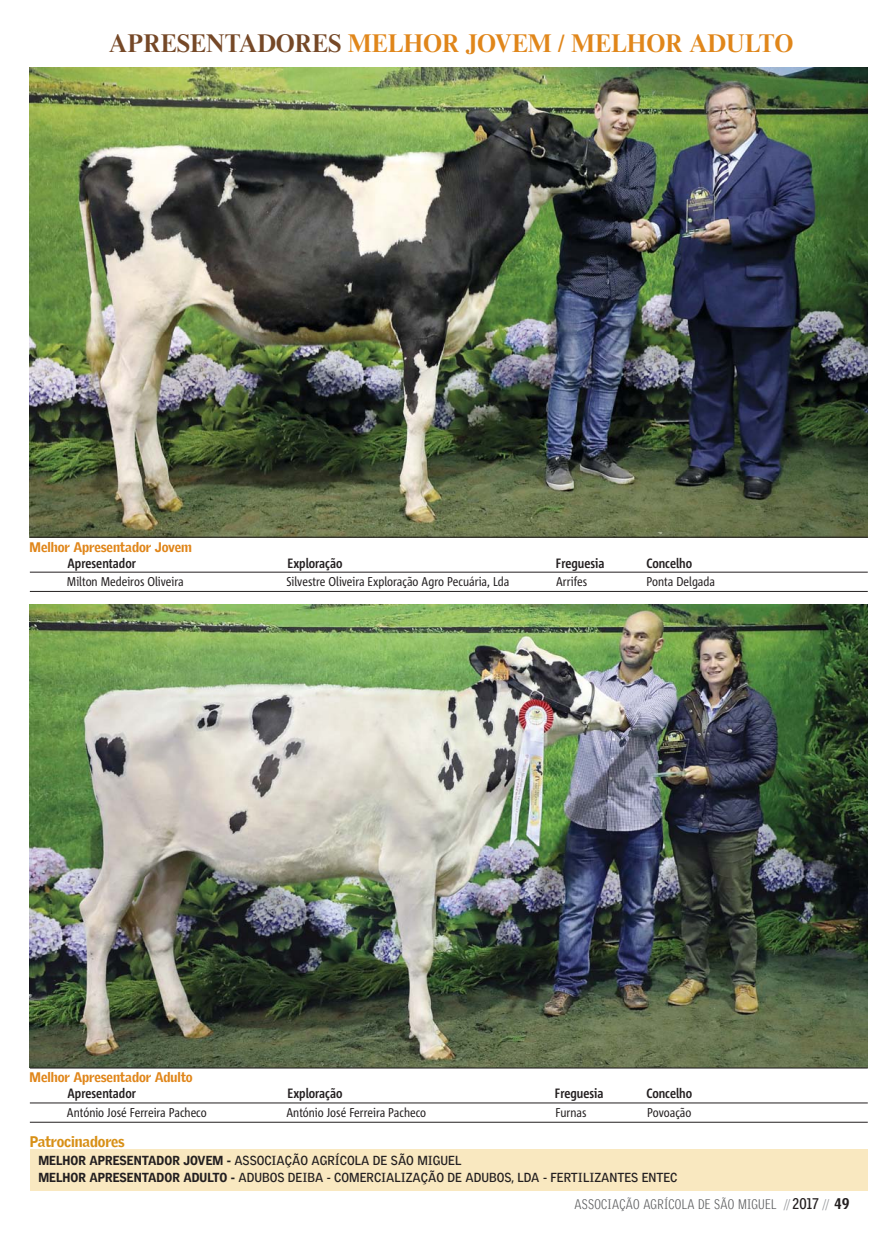
<style>
.page{position:relative;width:894px;height:1233px;background:#fff}
.page>*{position:absolute;margin:0;border:0;box-sizing:border-box;transform-origin:0 0}
.t1{font:700 24px "Times Eighteen LT";letter-spacing:-.005em;color:#e0861a}
.t2{font:900 15px "Griffith Gothic";letter-spacing:-.005em;color:#d89016;scale:.96 1}
.t3{font:700 13.5px "Corpid Cd LF";color:#231f20}
.t4{font:900 13.5px "Griffith Gothic";letter-spacing:-.005em;color:#e0861a;scale:.96 1}
.t5{font:300 13.5px "Griffith Gothic Cond";letter-spacing:.025em;color:#58595b}
.t6{font:12.75px "Corpid Cd LF";color:#231f20}
.t7{font:700 12.75px/16.5px "Griffith Gothic";color:#231f20;scale:.96 1}
.s1{color:#754827}
.s2{font-weight:900}
.s3{color:#939598}
.s4{font-weight:700;font-size:15px;color:#231f20}
.s5{font-weight:900;font-size:15px;color:#231f20}
</style>
<div class="page">
<div style="left:30px;top:1149px;width:838px;height:42px;background:#f9e8c0"></div>
<img style="left:30px;top:68px;width:838px;height:469px">
<img style="left:30px;top:605px;width:838px;height:462px">
<hr style="left:30px;top:1067px;width:838px;height:2px;background:#231f20">
<hr style="left:30px;top:1122px;width:838px;height:1px;background:#231f20">
<hr style="left:30px;top:1103px;width:838px;height:1px;background:#231f20">
<hr style="left:30px;top:537px;width:838px;height:1px;background:#231f20">
<hr style="left:30px;top:591px;width:838px;height:1px;background:#231f20">
<hr style="left:30px;top:572px;width:838px;height:1px;background:#231f20">
<h1 class="t1" style="left:109px;top:32px;width:686px"><span class="s1">APRESENTADORES</span> MELHOR JOVEM / MELHOR ADULTO</h1>
<p class="t4" style="left:30px;top:539px;width:171px">Melhor Apresentador Jovem</p>
<p class="t3" style="left:68px;top:556px;width:70px">Apresentador</p>
<p class="t3" style="left:288px;top:556px;width:56px">Exploração</p>
<p class="t3" style="left:556px;top:556px;width:50px">Freguesia</p>
<p class="t3" style="left:646px;top:556px;width:47px">Concelho</p>
<p class="t6" style="left:67px;top:576px;width:118px">Milton Medeiros Oliveira</p>
<p class="t6" style="left:286px;top:576px;width:224px">Silvestre Oliveira Exploração Agro Pecuária, Lda</p>
<p class="t6" style="left:556px;top:576px;width:33px">Arrifes</p>
<p class="t6" style="left:646px;top:576px;width:70px">Ponta Delgada</p>
<p class="t4" style="left:30px;top:1069px;width:171px">Melhor Apresentador Adulto</p>
<p class="t3" style="left:68px;top:1087px;width:70px">Apresentador</p>
<p class="t3" style="left:288px;top:1087px;width:56px">Exploração</p>
<p class="t3" style="left:555px;top:1087px;width:50px">Freguesia</p>
<p class="t3" style="left:646px;top:1087px;width:47px">Concelho</p>
<p class="t6" style="left:67px;top:1106px;width:141px">António José Ferreira Pacheco</p>
<p class="t6" style="left:286px;top:1106px;width:141px">António José Ferreira Pacheco</p>
<p class="t6" style="left:556px;top:1106px;width:32px">Furnas</p>
<p class="t6" style="left:647px;top:1106px;width:46px">Povoação</p>
<p class="t2" style="left:30px;top:1132px;width:100px">Patrocinadores</p>
<p class="t7" style="left:38px;top:1152px;width:667px"><span class="s2">MELHOR APRESENTADOR JOVEM -</span> ASSOCIAÇÃO AGRÍCOLA DE SÃO MIGUEL<br><span class="s2">MELHOR APRESENTADOR ADULTO -</span> ADUBOS DEIBA - COMERCIALIZAÇÃO DE ADUBOS, LDA - FERTILIZANTES ENTEC</p>
<p class="t5" style="left:575px;top:1197px;width:276px">ASSOCIAÇÃO AGRÍCOLA DE SÃO MIGUEL <span class="s3">//</span> <span class="s4">2017</span> <span class="s3">//</span> <span class="s5">49</span></p>
</div>
